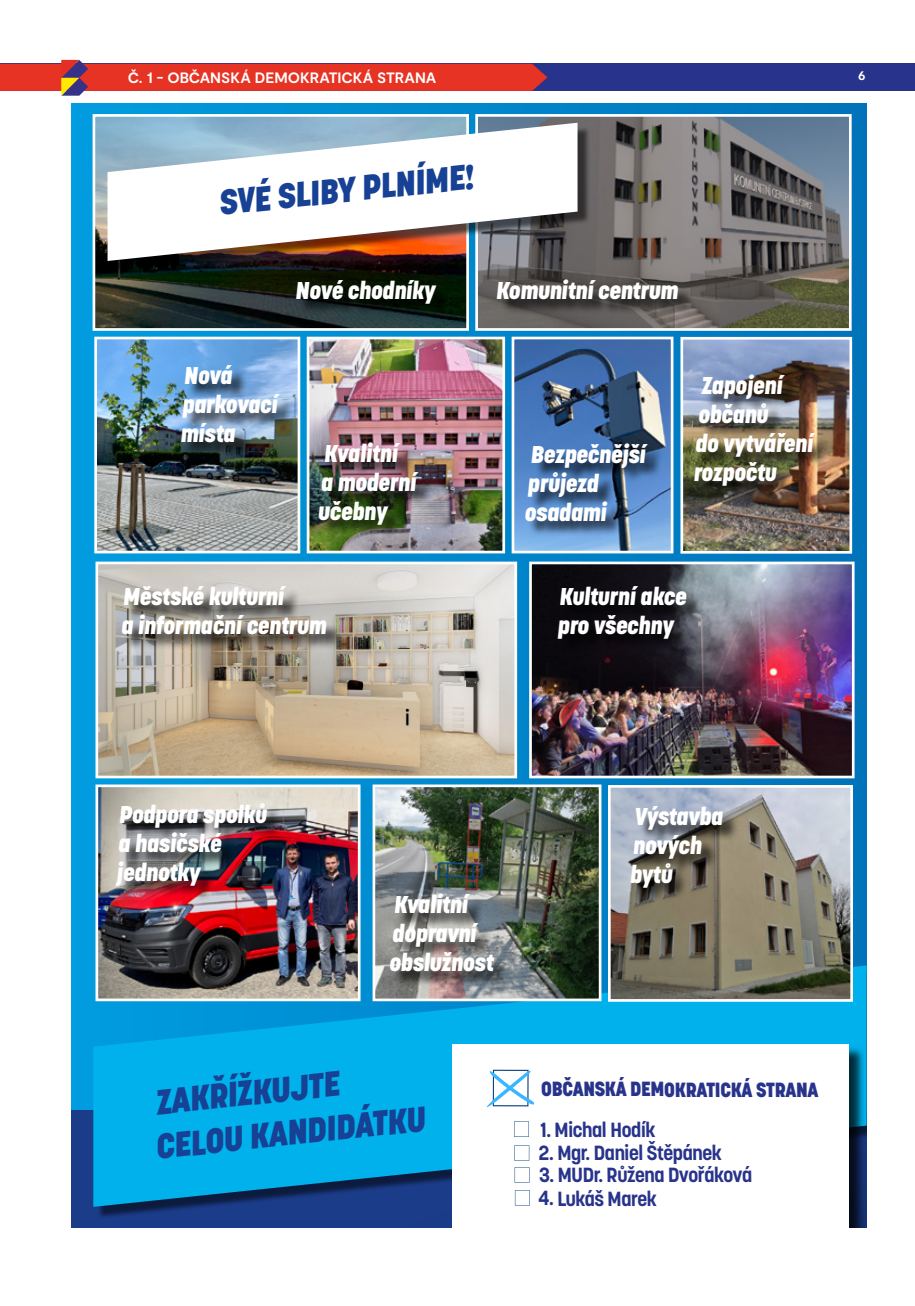
<style>
.page{position:relative;width:915px;height:1306px;background:#fff}
.page>*{position:absolute;margin:0;border:0;box-sizing:border-box;transform-origin:0 0}
.t1{font:800 34.8px/44.1px "Korolev";color:#164194}
.t2{font:800 24px/29px "Korolev";color:#fff}
.t3{font:700 20.25px "Korolev";color:#28348b}
.t4{font:800 20.25px "Korolev";color:#28348b}
.t5{font:700 15px "Moderat";color:#fff}
.t6{font:700 13.5px "Moderat";color:#fff}
</style>
<div class="page">
<div style="left:0;top:64px;width:914px;height:27px;background:#28348b"></div>
<svg style="left:0;top:60px;width:547px;height:36px"></svg>
<img style="left:71px;top:104px;width:795px;height:1006px">
<div style="left:71px;top:1110px;width:795px;height:117px;background:#1b3c89"></div>
<div style="left:97px;top:960px;width:769px;height:259px;background:#000;opacity:.55"></div>
<svg style="left:93px;top:965px;width:773px;height:241px;background:#02a4df"></svg>
<div style="left:454px;top:1045px;width:411px;height:182px;background:#000;opacity:.75"></div>
<div style="left:452px;top:1043px;width:397px;height:184px;background:#fff"></div>
<img style="left:376px;top:788px;width:221px;height:209px">
<div style="left:372px;top:784px;width:229px;height:217px;border:3px solid #fff"></div>
<img style="left:611px;top:789px;width:237px;height:208px">
<div style="left:607px;top:785px;width:245px;height:216px;border:3px solid #fff"></div>
<img style="left:97px;top:118px;width:368px;height:209px">
<div style="left:93px;top:114px;width:376px;height:217px;border:3px solid #fff"></div>
<img style="left:479px;top:118px;width:368px;height:209px">
<div style="left:475px;top:114px;width:376px;height:217px;border:3px solid #fff"></div>
<div style="left:111px;top:127px;width:479px;height:147px;background:#000;opacity:.55"></div>
<svg style="left:107px;top:123px;width:470px;height:138px"></svg>
<img style="left:98px;top:341px;width:198px;height:208px">
<div style="left:94px;top:337px;width:206px;height:216px;border:3px solid #fff"></div>
<img style="left:310px;top:341px;width:191px;height:208px">
<div style="left:306px;top:337px;width:199px;height:216px;border:3px solid #fff"></div>
<img style="left:99px;top:565px;width:414px;height:209px">
<div style="left:95px;top:561px;width:422px;height:217px;border:3px solid #fff"></div>
<img style="left:533px;top:565px;width:317px;height:209px">
<div style="left:529px;top:561px;width:325px;height:217px;border:3px solid #fff"></div>
<img style="left:99px;top:788px;width:257px;height:209px">
<div style="left:95px;top:784px;width:265px;height:217px;border:3px solid #fff"></div>
<img style="left:515px;top:341px;width:154px;height:208px">
<div style="left:511px;top:337px;width:162px;height:216px;border:3px solid #fff"></div>
<img style="left:684px;top:341px;width:163px;height:208px">
<div style="left:680px;top:337px;width:171px;height:216px;border:3px solid #fff"></div>
<div style="left:299px;top:283px;width:153px;height:37px;background:#000;opacity:.75"></div>
<div style="left:499px;top:282px;width:194px;height:33px;background:#000;opacity:.75"></div>
<div style="left:183px;top:367px;width:112px;height:91px;background:#000;opacity:.75"></div>
<div style="left:321px;top:444px;width:113px;height:96px;background:#000;opacity:.75"></div>
<div style="left:527px;top:445px;width:136px;height:92px;background:#000;opacity:.75"></div>
<div style="left:696px;top:376px;width:135px;height:125px;background:#000;opacity:.75"></div>
<div style="left:124px;top:588px;width:218px;height:62px;background:#000;opacity:.75"></div>
<div style="left:560px;top:589px;width:142px;height:66px;background:#000;opacity:.75"></div>
<div style="left:118px;top:805px;width:165px;height:96px;background:#000;opacity:.75"></div>
<div style="left:392px;top:896px;width:118px;height:91px;background:#000;opacity:.75"></div>
<div style="left:633px;top:808px;width:105px;height:95px;background:#000;opacity:.75"></div>
<svg style="left:487px;top:1069px;width:47px;height:38px"></svg>
<svg style="left:514px;top:1121px;width:15px;height:15px"></svg>
<svg style="left:514px;top:1145px;width:15px;height:15px"></svg>
<svg style="left:514px;top:1167px;width:15px;height:15px"></svg>
<svg style="left:514px;top:1190px;width:15px;height:15px"></svg>
<p class="t5" style="left:128px;top:69px;width:310px">Č. 1 - OBČANSKÁ DEMOKRATICKÁ STRANA</p>
<p class="t6" style="left:858px;top:68px;width:9px">6</p>
<h1 class="t1" style="left:216px;top:181px;width:257px;rotate:-6deg">SVÉ SLIBY PLNÍME!</h1>
<p class="t2" style="left:295px;top:276px;width:145px">Nové chodníky</p>
<p class="t2" style="left:495px;top:276px;width:187px">Komunitní centrum</p>
<p class="t2" style="left:180px;top:361px;width:99px">Nová parkovací místa</p>
<p class="t2" style="left:317px;top:439px;width:100px">Kvalitní<br>a moderní učebny</p>
<p class="t2" style="left:524px;top:440px;width:123px">Bezpečnější průjezd osadami</p>
<p class="t2" style="left:692px;top:371px;width:121px;text-indent:8px">Zapojení občanů<br>do vytváření rozpočtu</p>
<p class="t2" style="left:121px;top:582px;width:210px">Městské kulturní<br>a informační centrum</p>
<p class="t2" style="left:557px;top:582px;width:134px">Kulturní akce pro všechny</p>
<p class="t2" style="left:116px;top:800px;width:155px">Podpora spolků a hasičské jednotky</p>
<p class="t2" style="left:389px;top:890px;width:109px">Kvalitní dopravní obslužnost</p>
<h1 class="t1" style="left:148px;top:1081px;width:273px;rotate:-6deg">ZAKŘÍŽKUJTE<br>CELOU KANDIDÁTKU</h1>
<p class="t2" style="left:629px;top:802px;width:98px">Výstavba nových bytů</p>
<p class="t4" style="left:541px;top:1076px;width:279px">OBČANSKÁ DEMOKRATICKÁ STRANA</p>
<p class="t3" style="left:540px;top:1117px;width:117px">1. Michal Hodík</p>
<p class="t3" style="left:538px;top:1139px;width:185px">2. Mgr. Daniel Štěpánek</p>
<p class="t3" style="left:539px;top:1161px;width:215px">3. MUDr. Růžena Dvořáková</p>
<p class="t3" style="left:538px;top:1185px;width:120px">4. Lukáš Marek</p>
</div>
